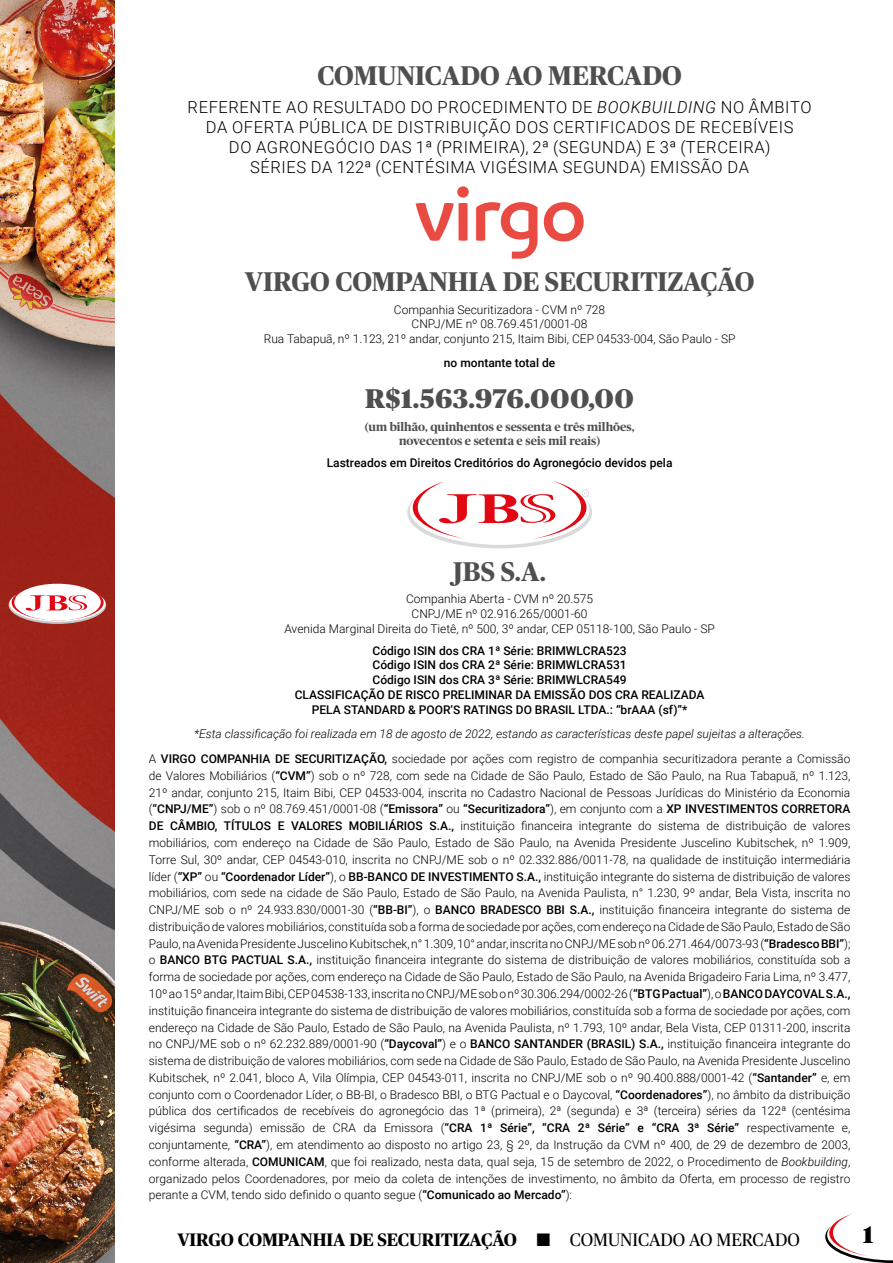
<style>
.page{position:relative;width:893px;height:1263px;background:#fff}
.page>*{position:absolute;margin:0;border:0;box-sizing:border-box;transform-origin:0 0}
.t1{font:700 27px "Publico";color:#4f4f4f}
.t2{font:900 27px "Publico";letter-spacing:.02em;color:#4f4f4f}
.t3{font:900 24px "Publico";color:#000}
.t4{font:700 18px "Publico";color:#000}
.t5{font:300 16.5px/20.1px "Roboto";letter-spacing:.035em;color:#000;text-align:center}
.t6{font:300 12px/16.8px "Roboto";color:#000;text-align:center}
.t7{font:500 12px/14.7px "Roboto";color:#000;text-align:center}
.t8{font:italic 300 12px/25.2px "Roboto";color:#000;text-align:center}
.t9{font:700 12px/14.7px "Publico";color:#4f4f4f;text-align:center}
.s1{font-style:italic}
.s2{font-style:normal}
.s3{font-weight:500;font-style:normal}
.s4{font-weight:500}
.s5{font-weight:400}
</style>
<div class="page">
<svg style="left:825px;top:1214px;width:68px;height:49px"></svg>
<img style="left:0;top:0;width:115px;height:1263px">
<svg style="left:9px;top:586px;width:97px;height:38px"></svg>
<svg style="left:10px;top:586px;width:95px;height:36px"></svg>
<svg style="left:12px;top:584px;width:92px;height:36px"></svg>
<div style="left:14px;top:584px;width:87px;height:37px;background:#fff;border-radius:50%"></div>
<svg style="left:26px;top:595px;width:61px;height:16px"></svg>
<svg style="left:416px;top:186px;width:168px;height:73px"></svg>
<svg style="left:407px;top:481px;width:185px;height:67px"></svg>
<h1 class="t1" style="left:317px;top:61px;width:366px">COMUNICADO AO MERCADO</h1>
<p class="t5" style="left:188px;top:96px;width:625px">REFERENTE AO RESULTADO DO PROCEDIMENTO DE <span class="s1">BOOKBUILDING</span> NO ÂMBITO DA OFERTA PÚBLICA DE DISTRIBUIÇÃO DOS CERTIFICADOS DE RECEBÍVEIS<br>DO AGRONEGÓCIO DAS 1ª (PRIMEIRA), 2ª (SEGUNDA) E 3ª (TERCEIRA)<br>SÉRIES DA 122ª (CENTÉSIMA VIGÉSIMA SEGUNDA) EMISSÃO DA</p>
<h1 class="t1" style="left:245px;top:267px;width:511px">VIRGO COMPANHIA DE SECURITIZAÇÃO</h1>
<p class="t6" style="left:264px;top:301px;width:473px;line-height:14.7px">Companhia Securitizadora - CVM nº 728<br>CNPJ/ME nº 08.769.451/0001-08<br>Rua Tabapuã, nº 1.123, 21º andar, conjunto 215, Itaim Bibi, CEP 04533-004, São Paulo - SP</p>
<p class="t7" style="left:444px;top:355px;width:113px">no montante total de</p>
<h1 class="t2" style="left:365px;top:384px;width:270px">R$1.563.976.000,00</h1>
<p class="t9" style="left:365px;top:419px;width:271px">(um bilhão, quinhentos e sessenta e três milhões, novecentos e setenta e seis mil reais)</p>
<p class="t7" style="left:327px;top:455px;width:347px">Lastreados em Direitos Creditórios do Agronegócio devidos pela</p>
<h1 class="t1" style="left:453px;top:557px;width:94px">JBS S.A.</h1>
<p class="t6" style="left:284px;top:591px;width:432px;line-height:14.7px">Companhia Aberta - CVM nº 20.575<br>CNPJ/ME nº 02.916.265/0001-60<br>Avenida Marginal Direita do Tietê, nº 500, 3º andar, CEP 05118-100, São Paulo - SP</p>
<p class="t7" style="left:295px;top:643px;width:411px">Código ISIN dos CRA 1ª Série: BRIMWLCRA523<br>Código ISIN dos CRA 2ª Série: BRIMWLCRA531<br>Código ISIN dos CRA 3ª Série: BRIMWLCRA549<br>CLASSIFICAÇÃO DE RISCO PRELIMINAR DA EMISSÃO DOS CRA REALIZADA PELA STANDARD &amp; POOR’S RATINGS DO BRASIL LTDA.: “brAAA (sf)”*</p>
<p class="t8" style="left:149px;top:720px;width:703px">*Esta classificação foi realizada em 18 de agosto de 2022, estando as características deste papel sujeitas a alterações.<br><span class="s2">A</span> <span class="s3">VIRGO COMPANHIA DE SECURITIZAÇÃO,</span> <span class="s2">sociedade por ações com registro de companhia securitizadora perante a Comissão</span></p>
<p class="t6" style="left:149px;top:767px;width:703px;text-align:justify">de Valores Mobiliários (<span class="s4">“CVM”</span>) sob o nº 728, com sede na Cidade de São Paulo, Estado de São Paulo, na Rua Tabapuã, nº 1.123, 21º andar, conjunto 215, Itaim Bibi, CEP 04533-004, inscrita no Cadastro Nacional de Pessoas Jurídicas do Ministério da Economia (<span class="s4">“CNPJ/ME”</span>) sob o nº 08.769.451/0001-08 (<span class="s4">“Emissora”</span> ou <span class="s4">“Securitizadora”</span>), em conjunto com a <span class="s4">XP INVESTIMENTOS CORRETORA DE CÂMBIO, TÍTULOS E VALORES MOBILIÁRIOS S.A.,</span> instituição financeira integrante do sistema de distribuição de valores mobiliários, com endereço na Cidade de São Paulo, Estado de São Paulo, na Avenida Presidente Juscelino Kubitschek, nº 1.909, Torre Sul, 30º andar, CEP 04543-010, inscrita no CNPJ/ME sob o nº 02.332.886/0011-78, na qualidade de instituição intermediária líder (<span class="s4">“XP”</span> ou <span class="s4">“Coordenador Líder”</span>), o <span class="s4">BB-BANCO DE INVESTIMENTO S.A.,</span> instituição integrante do sistema de distribuição de valores mobiliários, com sede na cidade de São Paulo, Estado de São Paulo, na Avenida Paulista, n° 1.230, 9º andar, Bela Vista, inscrita no CNPJ/ME sob o nº 24.933.830/0001-30 (<span class="s4">“BB-BI”</span>), o <span class="s4">BANCO BRADESCO BBI S.A.,</span> instituição financeira integrante do sistema de distribuição de valores mobiliários, constituída sob a forma de sociedade por ações, com endereço na Cidade de São Paulo, Estado de São Paulo, na Avenida Presidente Juscelino Kubitschek, n° 1.309, 10° andar, inscrita no CNPJ/ME sob nº 06.271.464/0073-93 (<span class="s4">“Bradesco BBI”</span>); o <span class="s4">BANCO BTG PACTUAL S.A.,</span> instituição financeira integrante do sistema de distribuição de valores mobiliários, constituída sob a forma de sociedade por ações, com endereço na Cidade de São Paulo, Estado de São Paulo, na Avenida Brigadeiro Faria Lima, nº 3.477, 10º ao 15º andar, Itaim Bibi, CEP 04538-133, inscrita no CNPJ/ME sob o nº 30.306.294/0002-26 (<span class="s4">“BTG Pactual”</span>), o <span class="s4">BANCO DAYCOVAL S.A., </span>instituição financeira integrante do sistema de distribuição de valores mobiliários, constituída sob a forma de sociedade por ações, com endereço na Cidade de São Paulo, Estado de São Paulo, na Avenida Paulista, nº 1.793, 10º andar, Bela Vista, CEP 01311-200, inscrita no CNPJ/ME sob o nº 62.232.889/0001-90 (<span class="s4">“Daycoval”</span>) e o <span class="s4">BANCO SANTANDER (BRASIL) S.A.,</span> instituição financeira integrante do sistema de distribuição de valores mobiliários, com sede na Cidade de São Paulo, Estado de São Paulo, na Avenida Presidente Juscelino Kubitschek, nº 2.041, bloco A, Vila Olímpia, CEP 04543-011, inscrita no CNPJ/ME sob o nº 90.400.888/0001-42 (<span class="s4">“Santander”</span> e, em conjunto com o Coordenador Líder, o BB-BI, o Bradesco BBI, o BTG Pactual e o Daycoval, <span class="s4">“Coordenadores”</span>), no âmbito da distribuição pública dos certificados de recebíveis do agronegócio das 1ª (primeira), 2ª (segunda) e 3ª (terceira) séries da 122ª (centésima vigésima segunda) emissão de CRA da Emissora (<span class="s4">“CRA 1ª Série”, “CRA 2ª Série” e “CRA 3ª Série”</span> respectivamente e, conjuntamente, <span class="s4">“CRA”</span>), em atendimento ao disposto no artigo 23, § 2º, da Instrução da CVM nº 400, de 29 de dezembro de 2003, conforme alterada, <span class="s4">COMUNICAM</span>, que foi realizado, nesta data, qual seja, 15 de setembro de 2022, o Procedimento de <span class="s1">Bookbuilding</span>, organizado pelos Coordenadores, por meio da coleta de intenções de investimento, no âmbito da Oferta, em processo de registro perante a CVM, tendo sido definido o quanto segue (<span class="s4">“Comunicado ao Mercado”</span>):</p>
<h3 class="t4" style="left:177px;top:1230px;width:624px">VIRGO COMPANHIA DE SECURITIZAÇÃO ■ <span class="s5">COMUNICADO AO MERCADO</span></h3>
<h2 class="t3" style="left:863px;top:1221px;width:12px">1</h2>
</div>
